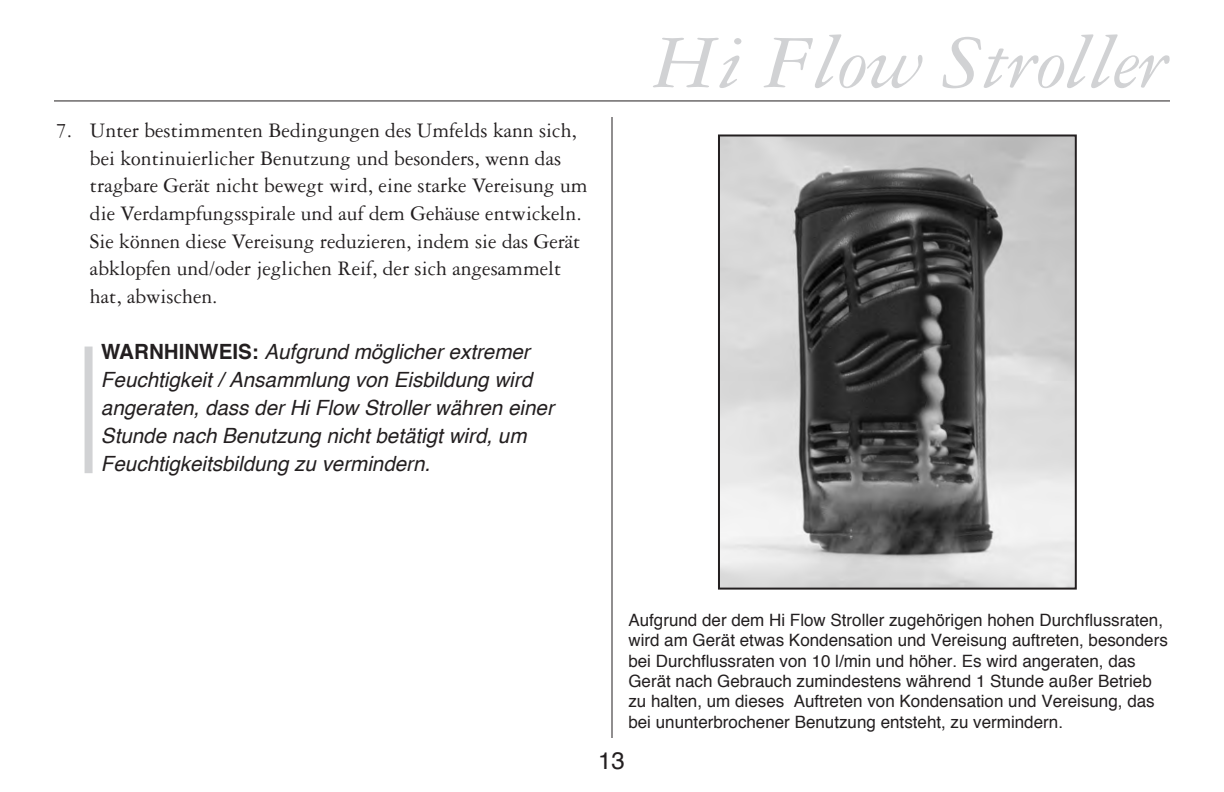
<style>
.page{position:relative;width:1224px;height:792px;background:#fff}
.page>*{position:absolute;margin:0;border:0;box-sizing:border-box;transform-origin:0 0}
.t1{font:italic 80px "Garamond Three";letter-spacing:-.015em;color:#d1d2d4;scale:1.15 1}
.t2{font:24px "Helvetica";color:#231f20}
.t3{font:22px/27.6px "Garamond Three";color:#231f20}
.t4{font:italic 21px/28px "Helvetica";color:#231f20}
.t5{font:17px/20.4px "Helvetica";color:#231f20}
.s1{font-weight:700;font-style:normal}
</style>
<div class="page">
<hr style="left:612px;top:117px;width:1px;height:621px;background:#231f20">
<hr style="left:54px;top:100px;width:1116px;height:1px;background:#231f20">
<div style="left:85px;top:347px;width:8px;height:126px;background:#d1d2d4"></div>
<img style="left:721px;top:137px;width:353px;height:450px">
<div style="left:718px;top:134px;width:359px;height:456px;border:2px solid #231f20"></div>
<p class="t3" style="left:90px;top:119px;width:499px;text-indent:-34px">7. Unter bestimmenten Bedingungen des Umfelds kann sich, bei kontinuierlicher Benutzung und besonders, wenn das tragbare Gerät nicht bewegt wird, eine starke Vereisung um die Verdampfungsspirale und auf dem Gehäuse entwickeln.<br>Sie können diese Vereisung reduzieren, indem sie das Gerät abklopfen und/oder jeglichen Reif, der sich angesammelt hat, abwischen.</p>
<p class="t4" style="left:101px;top:338px;width:454px"><span class="s1">WARNHINWEIS:</span> Aufgrund möglicher extremer Feuchtigkeit / Ansammlung von Eisbildung wird angeraten, dass der Hi Flow Stroller währen einer Stunde nach Benutzung nicht betätigt wird, um Feuchtigkeitsbildung zu vermindern.</p>
<h1 class="t1" style="left:652px;top:34px;width:450px">Hi Flow Stroller</h1>
<p class="t5" style="left:628px;top:610px;width:541px">Aufgrund der dem Hi Flow Stroller zugehörigen hohen Durchflussraten, wird am Gerät etwas Kondensation und Vereisung auftreten, besonders bei Durchflussraten von 10 l/min und höher. Es wird angeraten, das Gerät nach Gebrauch zumindestens während 1 Stunde außer Betrieb zu halten, um dieses Auftreten von Kondensation und Vereisung, das bei ununterbrochener Benutzung entsteht, zu vermindern.</p>
<h2 class="t2" style="left:598px;top:742px;width:28px">13</h2>
</div>
